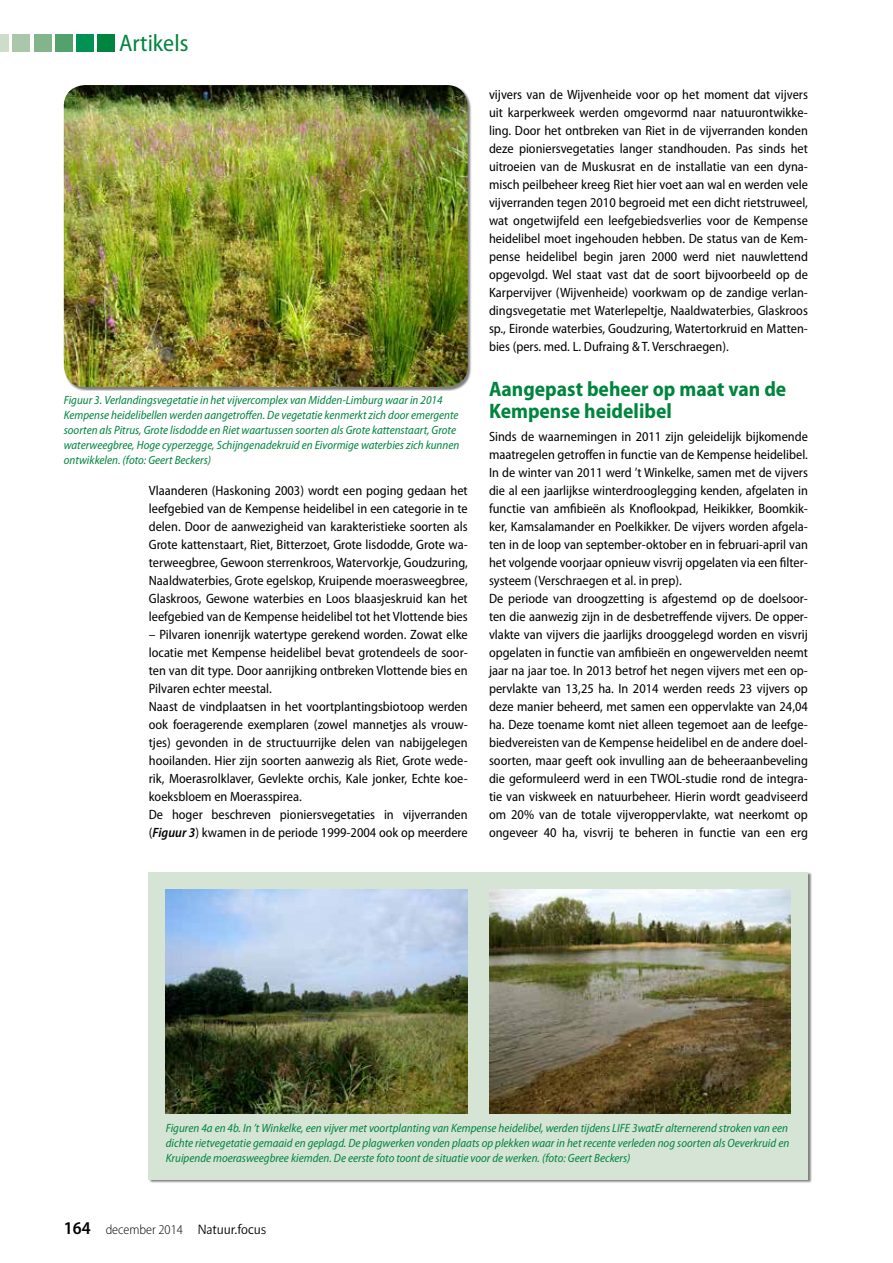
<style>
.page{position:relative;width:893px;height:1263px;background:#fff}
.page>*{position:absolute;margin:0;border:0;box-sizing:border-box;transform-origin:0 0}
.t1{font:semi-condensed 24px "Myriad Pro";color:#00853e}
.t2{font:700 semi-condensed 21px/22.5px "Myriad Pro";color:#00853e}
.t3{font:semi-condensed 13.5px/18px "Myriad Pro";color:#000;text-align:justify}
.t4{font:300 semi-condensed 13.5px "Myriad Pro";color:#000}
.t5{font:italic semi-condensed 12px/15px "Myriad Pro";color:#00853e}
.s1{font-weight:600;font-style:italic}
.s2{font-weight:600;font-size:18px}
.s3{font-family:"Beo Sans R11";font-weight:400;font-stretch:normal;font-size:15px}
</style>
<div class="page">
<div style="left:64px;top:85px;width:408px;height:306px;background:#000;opacity:.5"></div>
<img style="left:64px;top:85px;width:404px;height:302px">
<div style="left:149px;top:872px;width:659px;height:307px;background:#d6e4d5"></div>
<img style="left:166px;top:889px;width:302px;height:225px">
<img style="left:489px;top:889px;width:302px;height:225px">
<div style="left:98px;top:34px;width:17px;height:17px;background:#00853e"></div>
<div style="left:77px;top:34px;width:17px;height:17px;background:#009252"></div>
<div style="left:55px;top:34px;width:17px;height:17px;background:#53a26c"></div>
<div style="left:34px;top:34px;width:17px;height:17px;background:#82b58a"></div>
<div style="left:13px;top:34px;width:17px;height:17px;background:#a9c8aa"></div>
<div style="left:0;top:34px;width:9px;height:17px;background:#ccddca"></div>
<h1 class="t1" style="left:119px;top:30px;width:71px">Artikels</h1>
<p class="t5" style="left:64px;top:392px;width:397px">Figuur 3. Verlandingsvegetatie in het vijvercomplex van Midden-Limburg waar in 2014<br>Kempense heidelibellen werden aangetroffen. De vegetatie kenmerkt zich door emergente soorten als Pitrus, Grote lisdodde en Riet waartussen soorten als Grote kattenstaart, Grote waterweegbree, Hoge cyperzegge, Schijngenadekruid en Eivormige waterbies zich kunnen ontwikkelen. (foto: Geert Beckers)</p>
<p class="t3" style="left:149px;top:482px;width:320px">Vlaanderen (Haskoning 2003) wordt een poging gedaan het leefgebied van de Kempense heidelibel in een categorie in te delen. Door de aanwezigheid van karakteristieke soorten als Grote kattenstaart, Riet, Bitterzoet, Grote lisdodde, Grote wa&shy;terweegbree, Gewoon sterrenkroos, Watervorkje, Goudzuring, Naaldwaterbies, Grote egelskop, Kruipende moerasweegbree, Glaskroos, Gewone waterbies en Loos blaasjeskruid kan het leefgebied van de Kempense heidelibel tot het Vlottende bies</p>
<p class="t3" style="left:149px;top:626px;width:320px;text-align:left">– Pilvaren ionenrijk watertype gerekend worden. Zowat elke locatie met Kempense heidelibel bevat grotendeels de soor&shy;ten van dit type. Door aanrijking ontbreken Vlottende bies en Pilvaren echter meestal.<br>Naast de vindplaatsen in het voortplantingsbiotoop werden ook foeragerende exemplaren (zowel mannetjes als vrouw&shy;tjes) gevonden in de structuurrijke delen van nabijgelegen hooilanden. Hier zijn soorten aanwezig als Riet, Grote wede&shy;rik, Moerasrolklaver, Gevlekte orchis, Kale jonker, Echte koe&shy;koeksbloem en Moerasspirea.<br>De hoger beschreven pioniersvegetaties in vijverranden (<span class="s1">Figuur 3</span>) kwamen in de periode 1999-2004 ook op meerdere</p>
<p class="t3" style="left:489px;top:86px;width:320px">vijvers van de Wijvenheide voor op het moment dat vijvers uit karperkweek werden omgevormd naar natuurontwikke&shy;ling. Door het ontbreken van Riet in de vijverranden konden deze pioniersvegetaties langer standhouden. Pas sinds het uitroeien van de Muskusrat en de installatie van een dyna&shy;misch peilbeheer kreeg Riet hier voet aan wal en werden vele vijverranden tegen 2010 begroeid met een dicht rietstruweel, wat ongetwijfeld een leefgebiedsverlies voor de Kempense heidelibel moet ingehouden hebben. De status van de Kem&shy;pense heidelibel begin jaren 2000 werd niet nauwlettend opgevolgd. Wel staat vast dat de soort bijvoorbeeld op de Karpervijver (Wijvenheide) voorkwam op de zandige verlan&shy;dingsvegetatie met Waterlepeltje, Naaldwaterbies, Glaskroos sp., Eironde waterbies, Goudzuring, Watertorkruid en Matten&shy;bies (pers. med. L. Dufraing &amp; T. Verschraegen).</p>
<h2 class="t2" style="left:489px;top:378px;width:299px">Aangepast beheer op maat van de<br>Kempense heidelibel</h2>
<p class="t3" style="left:489px;top:428px;width:320px;text-align:left">Sinds de waarnemingen in 2011 zijn geleidelijk bijkomende maatregelen getroffen in functie van de Kempense heidelibel.<br>In de winter van 2011 werd ’t Winkelke, samen met de vijvers die al een jaarlijkse winterdrooglegging kenden, afgelaten in functie van amfibieën als Knoflookpad, Heikikker, Boomkik&shy;ker, Kamsalamander en Poelkikker. De vijvers worden afgela&shy;ten in de loop van september-oktober en in februari-april van het volgende voorjaar opnieuw visvrij opgelaten via een filter&shy;systeem (Verschraegen et al. in prep).<br>De periode van droogzetting is afgestemd op de doelsoor&shy;ten die aanwezig zijn in de desbetreffende vijvers. De opper&shy;vlakte van vijvers die jaarlijks drooggelegd worden en visvrij opgelaten in functie van amfibieën en ongewervelden neemt jaar na jaar toe. In 2013 betrof het negen vijvers met een op&shy;pervlakte van 13,25 ha. In 2014 werden reeds 23 vijvers op deze manier beheerd, met samen een oppervlakte van 24,04 ha. Deze toename komt niet alleen tegemoet aan de leefge&shy;biedvereisten van de Kempense heidelibel en de andere doel&shy;soorten, maar geeft ook invulling aan de beheeraanbeveling die geformuleerd werd in een TWOL-studie rond de integra&shy;tie van viskweek en natuurbeheer. Hierin wordt geadviseerd om 20% van de totale vijveroppervlakte, wat neerkomt op ongeveer 40 ha, visvrij te beheren in functie van een erg</p>
<p class="t5" style="left:166px;top:1121px;width:625px;text-align:justify">Figuren 4a en 4b. In ’t Winkelke, een vijver met voortplanting van Kempense heidelibel, werden tijdens LIFE 3watEr alternerend stroken van een dichte rietvegetatie gemaaid en geplagd. De plagwerken vonden plaats op plekken waar in het recente verleden nog soorten als Oeverkruid en Kruipende moerasweegbree kiemden. De eerste foto toont de situatie voor de werken. (foto: Geert Beckers)</p>
<p class="t4" style="left:64px;top:1222px;width:204px"><span class="s2">164</span> december 2014 <span class="s3">Natuur.focus</span></p>
</div>
